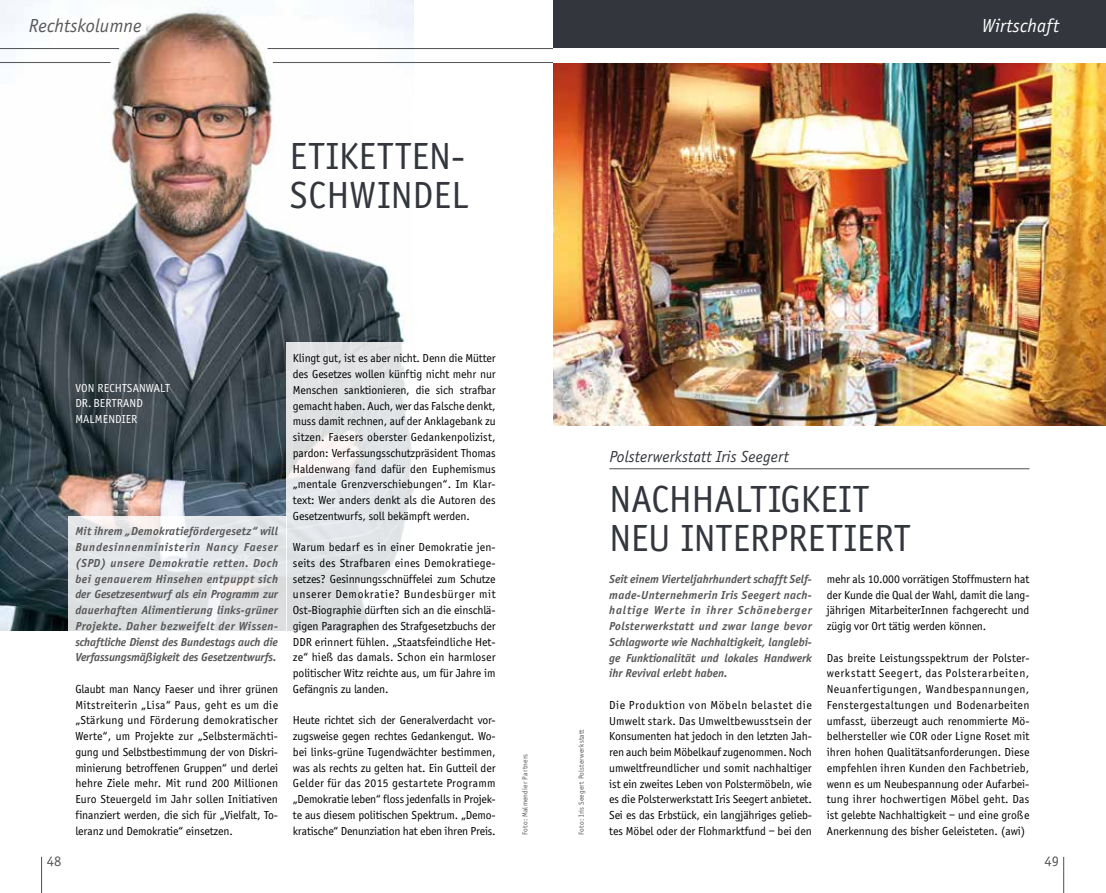
<style>
.page{position:relative;width:1106px;height:893px;background:#fff}
.page>*{position:absolute;margin:0;border:0;box-sizing:border-box;transform-origin:0 0}
.t1{font:39px/39px "Officina Sans EF";letter-spacing:.01em;color:#33363d}
.t2{font:italic 19.5px "Officina Sans EF";letter-spacing:.01em;color:#58585a}
.t3{font:italic 19.5px "Officina Sans EF";color:#fff}
.t4{font:italic 16.5px "Officina Sans EF";letter-spacing:.01em;color:#33363d}
.t5{font:15px "Officina Sans EF";color:#58585a}
.t6{font:12px/15.8px "Officina Sans EF";letter-spacing:-.01em;color:#000;text-align:justify}
.t7{font:italic 700 12px/15.8px "Officina Sans EF";color:#58585a;text-align:justify}
.t8{font:12px/15.8px "Officina Sans EF";letter-spacing:.01em;color:#fff}
.t9{font:7.5px "Officina Sans EF";letter-spacing:.02em;color:#58585a}
</style>
<div class="page">
<hr style="left:41px;top:857px;width:1px;height:36px;background:#58585a">
<hr style="left:1063px;top:857px;width:1px;height:36px;background:#58585a">
<img style="left:0;top:0;width:413px;height:630px">
<svg style="left:69px;top:516px;width:218px;height:115px;background:#e2e5e6"></svg>
<svg style="left:287px;top:342px;width:127px;height:289px;fill:#e1e4e6"></svg>
<hr style="left:0;top:62px;width:111px;height:1px;background:#58585a">
<hr style="left:267px;top:48px;width:286px;height:1px;background:#58585a">
<hr style="left:0;top:48px;width:119px;height:1px;background:#58585a">
<div style="left:284px;top:93px;width:266px;height:54px;background:#fff"></div>
<hr style="left:273px;top:62px;width:280px;height:1px;background:#58585a">
<div style="left:553px;top:0;width:553px;height:47px;background:#33363d"></div>
<img style="left:553px;top:63px;width:553px;height:362px">
<hr style="left:609px;top:468px;width:420px;height:1px;background:#58585a">
<h2 class="t2" style="left:29px;top:15px;width:114px">Rechtskolumne</h2>
<h1 class="t1" style="left:290px;top:137px;width:180px">ETIKETTEN-<br>SCHWINDEL</h1>
<h2 class="t3" style="left:982px;top:15px;width:79px">Wirtschaft</h2>
<p class="t8" style="left:75px;top:380px;width:36px">Von Rechtsanwalt<br>Dr. Bertrand<br>Malmendier</p>
<p class="t7" style="left:75px;top:524px;width:205px">Mit ihrem „Demokratiefördergesetz“ will Bundesinnenministerin Nancy Faeser (SPD) unsere Demokratie retten. Doch bei genauerem Hinsehen entpuppt sich der Gesetzesentwurf als ein Programm zur dauerhaften Alimentierung links-grüner Projekte. Daher bezweifelt der Wissen&shy;schaftliche Dienst des Bundestags auch die Verfassungsmäßigkeit des Gesetzentwurfs.</p>
<p class="t6" style="left:75px;top:681px;width:204px">Glaubt man Nancy Faeser und ihrer grünen Mitstreiterin „Lisa“ Paus, geht es um die „Stärkung und Förderung demokratischer Werte“, um Projekte zur „Selbstermächti&shy;gung und Selbstbestimmung der von Diskri&shy;minierung betroffenen Gruppen“ und derlei hehre Ziele mehr. Mit rund 200 Millionen Euro Steuergeld im Jahr sollen Initiativen finanziert werden, die sich für „Vielfalt, To&shy;leranz und Demokratie“ einsetzen.</p>
<p class="t6" style="left:293px;top:351px;width:204px">Klingt gut, ist es aber nicht. Denn die Mütter des Gesetzes wollen künftig nicht mehr nur Menschen sanktionieren, die sich strafbar gemacht haben. Auch, wer das Falsche denkt, muss damit rechnen, auf der Anklagebank zu sitzen. Faesers oberster Gedankenpolizist, pardon: Verfassungsschutzpräsident Thomas Haldenwang fand dafür den Euphemismus „mentale Grenzverschiebungen“. Im Klar&shy;text: Wer anders denkt als die Autoren des Gesetzentwurfs, soll bekämpft werden.</p>
<p class="t6" style="left:293px;top:539px;width:204px">Warum bedarf es in einer Demokratie jen&shy;seits des Strafbaren eines Demokratiege&shy;setzes? Gesinnungsschnüffelei zum Schutze unserer Demokratie? Bundesbürger mit Ost-Biographie dürften sich an die einschlä&shy;gigen Paragraphen des Strafgesetzbuchs der DDR erinnert fühlen. „Staatsfeindliche Het&shy;ze“ hieß das damals. Schon ein harmloser politischer Witz reichte aus, um für Jahre im Gefängnis zu landen.</p>
<p class="t6" style="left:293px;top:713px;width:204px">Heute richtet sich der Generalverdacht vor&shy;zugsweise gegen rechtes Gedankengut. Wo&shy;bei links-grüne Tugendwächter bestimmen, was als rechts zu gelten hat. Ein Gutteil der Gelder für das 2015 gestartete Programm „Demokratie leben“ floss jedenfalls in Projek&shy;te aus diesem politischen Spektrum. „Demo&shy;kratische“ Denunziation hat eben ihren Preis.</p>
<p class="t9" style="left:521px;top:835px;width:82px;rotate:-90deg">Foto: Malmendier Partners</p>
<p class="t9" style="left:577px;top:835px;width:107px;rotate:-90deg">Foto: Iris Seegert Polsterwerkstatt</p>
<h3 class="t4" style="left:609px;top:447px;width:181px">Polsterwerkstatt Iris Seegert</h3>
<h1 class="t1" style="left:609px;top:480px;width:42px">Nachhaltigkeit neu</h1>
<h1 class="t1" style="left:681px;top:519px;width:19px">interpretiert</h1>
<p class="t7" style="left:609px;top:571px;width:205px">Seit einem Vierteljahrhundert schafft Self&shy;made-Unternehmerin Iris Seegert nach&shy;haltige Werte in ihrer Schöneberger Polsterwerkstatt und zwar lange bevor Schlagworte wie Nachhaltigkeit, langlebi&shy;ge Funktionalität und lokales Handwerk ihr Revival erlebt haben.</p>
<p class="t6" style="left:609px;top:697px;width:204px">Die Produktion von Möbeln belastet die Umwelt stark. Das Umweltbewusstsein der Konsumenten hat jedoch in den letzten Jah&shy;ren auch beim Möbelkauf zugenommen. Noch umweltfreundlicher und somit nachhaltiger ist ein zweites Leben von Polstermöbeln, wie es die Polsterwerkstatt Iris Seegert anbietet.<br>Sei es das Erbstück, ein langjähriges gelieb&shy;tes Möbel oder der Flohmarktfund – bei den</p>
<p class="t6" style="left:826px;top:571px;width:204px">mehr als 10.000 vorrätigen Stoffmustern hat der Kunde die Qual der Wahl, damit die lang&shy;jährigen MitarbeiterInnen fachgerecht und zügig vor Ort tätig werden können.</p>
<p class="t6" style="left:826px;top:650px;width:204px">Das breite Leistungsspektrum der Polster&shy;werkstatt Seegert, das Polsterarbeiten, Neuanfertigungen, Wandbespannungen, Fenstergestaltungen und Bodenarbeiten umfasst, überzeugt auch renommierte Mö&shy;belhersteller wie COR oder Ligne Roset mit ihren hohen Qualitätsanforderungen. Diese empfehlen ihren Kunden den Fachbetrieb, wenn es um Neubespannung oder Aufarbei&shy;tung ihrer hochwertigen Möbel geht. Das ist gelebte Nachhaltigkeit – und eine große</p>
<p class="t6" style="left:826px;top:823px;width:200px">Anerkennung des bisher Geleisteten. (awi)</p>
<p class="t5" style="left:47px;top:853px;width:16px">48</p>
<p class="t5" style="left:1044px;top:853px;width:16px">49</p>
</div>
